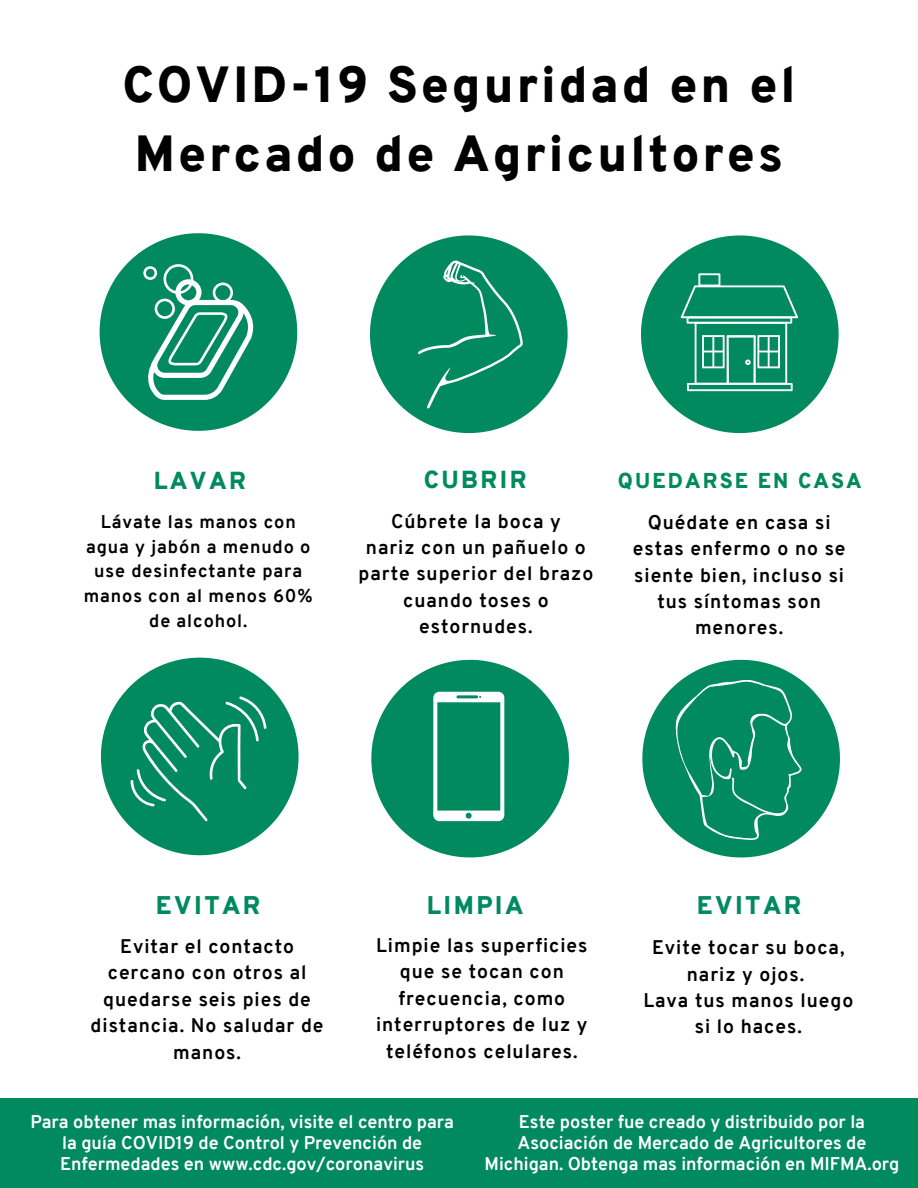
<style>
.page{position:relative;width:918px;height:1188px;background:#fff}
.page>*{position:absolute;margin:0;border:0;box-sizing:border-box;transform-origin:0 0}
.t1{font:900 49.5px/68.8px "Overpass";letter-spacing:.06em;color:#000}
.t2{font:900 24.9px "Overpass";letter-spacing:.1em;color:#008a5e}
.t3{font:900 24px "Overpass";letter-spacing:.1em;color:#008a5e}
.t4{font:900 21px "Overpass";letter-spacing:.1em;color:#008a5e}
.t5{font:700 19.2px/26.4px "Overpass";letter-spacing:.05em;color:#000;text-align:center}
.t6{font:700 18px/21.1px "Overpass";color:#fff;text-align:center}
.t7{font:700 18px/24.9px "Overpass";letter-spacing:.05em;color:#000;text-align:center}
</style>
<div class="page">
<svg style="left:101px;top:658px;width:198px;height:197px"></svg>
<svg style="left:641px;top:235px;width:198px;height:198px"></svg>
<svg style="left:371px;top:660px;width:198px;height:197px"></svg>
<svg style="left:642px;top:660px;width:198px;height:197px"></svg>
<svg style="left:100px;top:233px;width:197px;height:198px"></svg>
<svg style="left:370px;top:235px;width:198px;height:198px"></svg>
<div style="left:0;top:1099px;width:918px;height:89px;background:#008a5e"></div>
<h1 class="t1" style="left:122px;top:50px;width:675px">COVID-19 Seguridad en el<br>Mercado de Agricultores</h1>
<p class="t3" style="left:154px;top:465px;width:94px">LAVAR</p>
<p class="t7" style="left:84px;top:509px;width:230px">Lávate las manos con agua y jabón a menudo o use desinfectante para manos con al menos 60% de alcohol.</p>
<p class="t3" style="left:424px;top:464px;width:104px">CUBRIR</p>
<p class="t5" style="left:359px;top:508px;width:236px">Cúbrete la boca y<br>nariz con un pañuelo o parte superior del brazo cuando toses o estornudes.</p>
<p class="t4" style="left:618px;top:467px;width:245px">QUEDARSE EN CASA</p>
<p class="t5" style="left:633px;top:509px;width:214px">Quédate en casa si estas enfermo o no se siente bien, incluso si tus síntomas son menores.</p>
<p class="t2" style="left:156px;top:889px;width:106px">EVITAR</p>
<p class="t5" style="left:91px;top:933px;width:234px">Evitar el contacto cercano con otros al quedarse seis pies de distancia. No saludar de manos.</p>
<p class="t2" style="left:427px;top:889px;width:98px">LIMPIA</p>
<p class="t5" style="left:376px;top:932px;width:213px">Limpie las superficies que se tocan con frecuencia, como interruptores de luz y teléfonos celulares.</p>
<p class="t2" style="left:697px;top:889px;width:106px">EVITAR</p>
<p class="t5" style="left:643px;top:934px;width:212px">Evite tocar su boca, nariz y ojos.<br>Lava tus manos luego si lo haces.</p>
<p class="t6" style="left:30px;top:1111px;width:425px">Para obtener mas información, visite el centro para la guía COVID19 de Control y Prevención de<br>Enfermedades en www.cdc.gov/coronavirus</p>
<p class="t6" style="left:485px;top:1111px;width:416px">Este poster fue creado y distribuido por la<br>Asociación de Mercado de Agricultores de<br>Michigan. Obtenga mas información en MIFMA.org</p>
</div>
